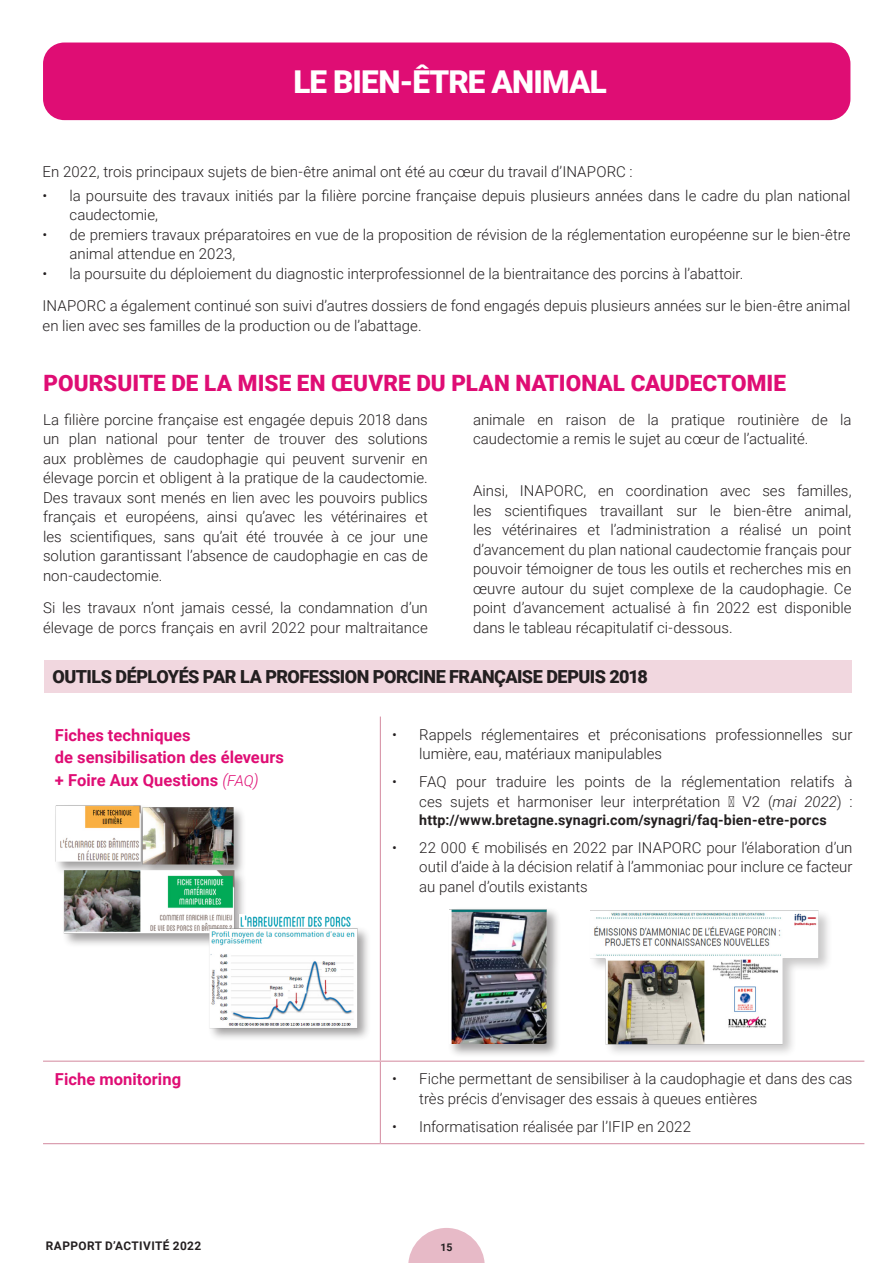
<style>
.page{position:relative;width:893px;height:1263px;background:#fff}
.page>*{position:absolute;margin:0;border:0;box-sizing:border-box;transform-origin:0 0}
.texte_courant{font:900 31.5px "Roboto";letter-spacing:-.025em;color:#fff}
.texte_courant-2{font:900 22.5px "Roboto";letter-spacing:.005em;color:#df0d74}
.texte_courant-3{font:900 18px "Roboto";letter-spacing:-.025em;color:#231f20}
.texte_courant-4{font:700 16.5px/22.5px "Roboto";letter-spacing:.005em;color:#df0d74}
.texte_courant-5{font:300 15px/19.5px "Roboto";color:#231f20}
.t1{font:italic 300 15px "Roboto";color:#231f20}
.t2{font:700 14.25px "Roboto";letter-spacing:.01em;color:#231f20}
.t3{font:700 11.85px "Roboto";letter-spacing:.035em;color:#231f20}
.t4{font:700 10.5px "Roboto";color:#231f20}
.s1{font-weight:300;font-style:italic}
.s2{font-weight:300;font-style:italic;font-size:15px}
.s3{font-style:normal}
</style>
<div class="page">
<svg style="left:408px;top:1228px;width:77px;height:35px"></svg>
<div style="left:44px;top:660px;width:807px;height:32px;background:#f1d7df"></div>
<div style="left:43px;top:43px;width:807px;height:77px;background:#df0d74;border-radius:21px"></div>
<hr style="left:380px;top:716px;width:1px;height:344px;background:#d896a9">
<hr style="left:43px;top:1060px;width:337px;height:2px;background:#d896a9">
<hr style="left:380px;top:1060px;width:484px;height:2px;background:#d896a9">
<hr style="left:380px;top:1062px;width:1px;height:81px;background:#d896a9">
<hr style="left:43px;top:1143px;width:337px;height:1px;background:#d896a9">
<hr style="left:380px;top:1143px;width:484px;height:1px;background:#d896a9">
<div style="left:54px;top:804px;width:193px;height:143px;background:#231f20;opacity:.42"></div>
<img style="left:56px;top:806px;width:179px;height:129px">
<div style="left:208px;top:926px;width:163px;height:116px;background:#231f20;opacity:.42"></div>
<img style="left:206px;top:928px;width:152px;height:107px">
<img style="left:238px;top:914px;width:113px;height:14px">
<div style="left:448px;top:907px;width:113px;height:151px;background:#231f20;opacity:.42"></div>
<img style="left:450px;top:909px;width:97px;height:135px">
<div style="left:588px;top:909px;width:245px;height:148px;background:#231f20;opacity:.24"></div>
<img style="left:590px;top:909px;width:230px;height:137px">
<p class="texte_courant" style="left:294px;top:60px;width:315px">LE BIEN-ÊTRE ANIMAL</p>
<p class="texte_courant-5" style="left:43px;top:161px;width:592px">En 2022, trois principaux sujets de bien-être animal ont été au cœur du travail d’INAPORC :</p>
<p class="texte_courant-5" style="left:70px;top:185px;width:782px;text-indent:-27px">• la poursuite des travaux initiés par la filière porcine française depuis plusieurs années dans le cadre du plan national caudectomie,</p>
<p class="texte_courant-5" style="left:70px;top:224px;width:782px;text-indent:-27px">• de premiers travaux préparatoires en vue de la proposition de révision de la réglementation européenne sur le bien-être animal attendue en 2023,</p>
<p class="texte_courant-5" style="left:43px;top:263px;width:702px">• la poursuite du déploiement du diagnostic interprofessionnel de la bientraitance des porcins à l’abattoir.</p>
<p class="texte_courant-5" style="left:43px;top:295px;width:809px">INAPORC a également continué son suivi d’autres dossiers de fond engagés depuis plusieurs années sur le bien-être animal en lien avec ses familles de la production ou de l’abattage.</p>
<p class="texte_courant-2" style="left:44px;top:367px;width:744px">POURSUITE DE LA MISE EN ŒUVRE DU PLAN NATIONAL CAUDECTOMIE</p>
<p class="texte_courant-5" style="left:43px;top:409px;width:386px;text-align:justify">La filière porcine française est engagée depuis 2018 dans un plan national pour tenter de trouver des solutions aux problèmes de caudophagie qui peuvent survenir en élevage porcin et obligent à la pratique de la caudectomie.<br>Des travaux sont menés en lien avec les pouvoirs publics français et européens, ainsi qu’avec les vétérinaires et les scientifiques, sans qu’ait été trouvée à ce jour une solution garantissant l’absence de caudophagie en cas de non‑caudectomie.</p>
<p class="texte_courant-5" style="left:43px;top:597px;width:386px">Si les travaux n’ont jamais cessé, la condamnation d’un élevage de porcs français en avril 2022 pour maltraitance</p>
<p class="texte_courant-5" style="left:473px;top:409px;width:380px">animale en raison de la pratique routinière de la caudectomie a remis le sujet au cœur de l’actualité.</p>
<p class="texte_courant-5" style="left:473px;top:480px;width:380px;text-align:justify">Ainsi, INAPORC, en coordination avec ses familles, les scientifiques travaillant sur le bien-être animal, les vétérinaires et l’administration a réalisé un point d’avancement du plan national caudectomie français pour pouvoir témoigner de tous les outils et recherches mis en œuvre autour du sujet complexe de la caudophagie. Ce point d’avancement actualisé à fin 2022 est disponible dans le tableau récapitulatif ci-dessous.</p>
<p class="texte_courant-3" style="left:53px;top:664px;width:597px">OUTILS DÉPLOYÉS PAR LA PROFESSION PORCINE FRANÇAISE DEPUIS 2018</p>
<p class="texte_courant-4" style="left:55px;top:723px;width:231px">Fiches techniques<br>de sensibilisation des éleveurs</p>
<p class="texte_courant-4" style="left:55px;top:768px;width:205px">+ Foire Aux Questions <span class="s1">(</span><span class="s2">FAQ</span><span class="s1">)</span></p>
<p class="texte_courant-5" style="left:419px;top:724px;width:435px;text-indent:-27px">• Rappels réglementaires et préconisations professionnelles sur lumière, eau, matériaux manipulables</p>
<p class="texte_courant-5" style="left:419px;top:771px;width:435px;text-indent:-27px">• FAQ pour traduire les points de la réglementation relatifs à ces sujets et harmoniser leur interprétation</p>
<p class="t1" style="left:742px;top:791px;width:111px"><span class="s3">V2 (</span>mai 2022<span class="s3">) :</span></p>
<p class="t2" style="left:419px;top:810px;width:409px">http://www.bretagne.synagri.com/synagri/faq-bien-etre-porcs</p>
<p class="texte_courant-5" style="left:419px;top:837px;width:435px;text-align:justify;text-indent:-27px">• 22 000 € mobilisés en 2022 par INAPORC pour l’élaboration d’un outil d’aide à la décision relatif à l’ammoniac pour inclure ce facteur au panel d’outils existants</p>
<p class="texte_courant-4" style="left:55px;top:1068px;width:128px">Fiche monitoring</p>
<p class="texte_courant-5" style="left:419px;top:1069px;width:435px;text-indent:-27px">• Fiche permettant de sensibiliser à la caudophagie et dans des cas très précis d’envisager des essais à queues entières</p>
<p class="texte_courant-5" style="left:392px;top:1116px;width:300px">• Informatisation réalisée par l’IFIP en 2022</p>
<p class="t3" style="left:46px;top:1238px;width:157px">RAPPORT D’ACTIVITÉ 2022</p>
<p class="t4" style="left:440px;top:1240px;width:14px">15</p>
</div>
